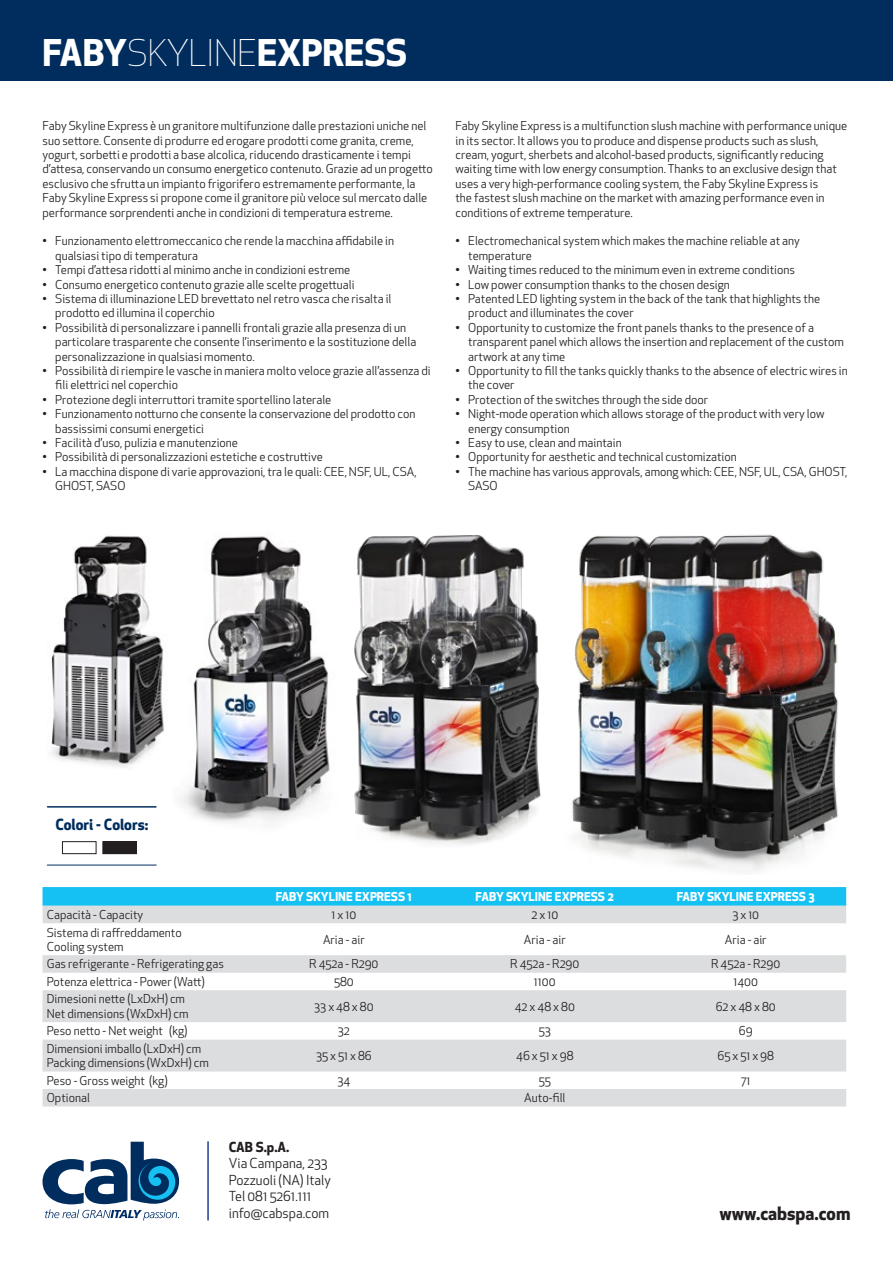
<style>
.page{position:relative;width:893px;height:1263px;background:#fff}
.page>*{position:absolute;margin:0;border:0;box-sizing:border-box;transform-origin:0 0}
.t1{font:700 36px "Apex New";color:#fff}
.t2{font:700 18px "Apex New";color:#231f20}
.t3{font:700 15px "Apex New";color:#002d5e}
.t4{font:13.5px/16.5px "Apex New";color:#231f20}
.t5{font:700 13.5px "Apex New";color:#231f20}
.t6{font:12px/14.4px "Apex New";color:#231f20}
.t7{font:700 12px "Apex New";color:#fff}
.s1{font-weight:300}
</style>
<div class="page">
<img style="left:181px;top:536px;width:144px;height:287px">
<div style="left:0;top:0;width:893px;height:81px;background:#002d5e"></div>
<svg style="left:43px;top:887px;width:803px;height:19px;background:#1ac1f1"></svg>
<svg style="left:43px;top:906px;width:803px;height:200px;fill:#dcdddf"></svg>
<svg style="left:43px;top:1142px;width:136px;height:78px"></svg>
<div style="left:152px;top:1177px;width:9px;height:9px;background:#15c0f2;border-radius:50%"></div>
<hr style="left:207px;top:1141px;width:2px;height:79px;background:#253f8e">
<img style="left:572px;top:534px;width:267px;height:338px">
<hr style="left:48px;top:806px;width:108px;height:2px;background:#002d5e">
<hr style="left:47px;top:865px;width:109px;height:1px;background:#002d5e">
<div style="left:62px;top:841px;width:34px;height:13px;border:1px solid #231f20"></div>
<div style="left:103px;top:842px;width:33px;height:12px;background:#231f20"></div>
<div style="left:102px;top:841px;width:35px;height:13px;border:1px solid #231f20"></div>
<img style="left:51px;top:535px;width:113px;height:233px">
<img style="left:325px;top:535px;width:216px;height:310px">
<h1 class="t1" style="left:43px;top:27px;width:366px">FABY<span class="s1">SKYLINE</span>EXPRESS</h1>
<p class="t6" style="left:43px;top:119px;width:392px">Faby Skyline Express è un granitore multifunzione dalle prestazioni uniche nel suo settore. Consente di produrre ed erogare prodotti come granita, creme, yogurt, sorbetti e prodotti a base alcolica, riducendo drasticamente i tempi d’attesa, conservando un consumo energetico contenuto. Grazie ad un progetto esclusivo che sfrutta un impianto frigorifero estremamente performante, la Faby Skyline Express si propone come il granitore più veloce sul mercato dalle performance sorprendenti anche in condizioni di temperatura estreme.</p>
<p class="t6" style="left:55px;top:234px;width:340px;text-indent:-13px">• Funzionamento elettromeccanico che rende la macchina affidabile in qualsiasi tipo di temperatura</p>
<p class="t6" style="left:43px;top:263px;width:309px">• Tempi d’attesa ridotti al minimo anche in condizioni estreme</p>
<p class="t6" style="left:43px;top:277px;width:314px">• Consumo energetico contenuto grazie alle scelte progettuali</p>
<p class="t6" style="left:55px;top:291px;width:338px;text-indent:-13px">• Sistema di illuminazione LED brevettato nel retro vasca che risalta il prodotto ed illumina il coperchio</p>
<p class="t6" style="left:55px;top:320px;width:363px;text-indent:-13px">• Possibilità di personalizzare i pannelli frontali grazie alla presenza di un particolare trasparente che consente l’inserimento e la sostituzione della personalizzazione in qualsiasi momento.</p>
<p class="t6" style="left:55px;top:363px;width:377px;text-indent:-13px">• Possibilità di riempire le vasche in maniera molto veloce grazie all’assenza di fili elettrici nel coperchio</p>
<p class="t6" style="left:43px;top:392px;width:290px">• Protezione degli interruttori tramite sportellino laterale</p>
<p class="t6" style="left:55px;top:407px;width:362px;text-indent:-13px">• Funzionamento notturno che consente la conservazione del prodotto con bassissimi consumi energetici</p>
<p class="t6" style="left:43px;top:435px;width:197px">• Facilità d’uso, pulizia e manutenzione</p>
<p class="t6" style="left:43px;top:450px;width:282px">• Possibilità di personalizzazioni estetiche e costruttive</p>
<p class="t6" style="left:55px;top:464px;width:363px;text-indent:-13px">• La macchina dispone di varie approvazioni, tra le quali: CEE, NSF, UL, CSA,<br>GHOST, SASO</p>
<p class="t6" style="left:455px;top:119px;width:393px">Faby Skyline Express is a multifunction slush machine with performance unique in its sector. It allows you to produce and dispense products such as slush, cream, yogurt, sherbets and alcohol-based products, significantly reducing waiting time with low energy consumption. Thanks to an exclusive design that uses a very high-performance cooling system, the Faby Skyline Express is<br>the fastest slush machine on the market with amazing performance even in conditions of extreme temperature.</p>
<p class="t6" style="left:468px;top:234px;width:333px;text-indent:-13px">• Electromechanical system which makes the machine reliable at any temperature</p>
<p class="t6" style="left:455px;top:263px;width:341px">• Waiting times reduced to the minimum even in extreme conditions</p>
<p class="t6" style="left:455px;top:277px;width:276px">• Low power consumption thanks to the chosen design</p>
<p class="t6" style="left:468px;top:291px;width:353px;text-indent:-13px">• Patented LED lighting system in the back of the tank that highlights the product and illuminates the cover</p>
<p class="t6" style="left:468px;top:320px;width:377px;text-indent:-13px">• Opportunity to customize the front panels thanks to the presence of a transparent panel which allows the insertion and replacement of the custom artwork at any time</p>
<p class="t6" style="left:468px;top:363px;width:381px;text-indent:-13px">• Opportunity to fill the tanks quickly thanks to the absence of electric wires in the cover</p>
<p class="t6" style="left:455px;top:392px;width:254px">• Protection of the switches through the side door</p>
<p class="t6" style="left:468px;top:407px;width:358px;text-indent:-13px">• Night-mode operation which allows storage of the product with very low energy consumption</p>
<p class="t6" style="left:455px;top:435px;width:168px">• Easy to use, clean and maintain</p>
<p class="t6" style="left:455px;top:450px;width:283px">• Opportunity for aesthetic and technical customization</p>
<p class="t6" style="left:468px;top:464px;width:381px;text-indent:-13px">• The machine has various approvals, among which: CEE, NSF, UL, CSA, GHOST,<br>SASO</p>
<p class="t3" style="left:55px;top:813px;width:94px">Colori - Colors:</p>
<p class="t7" style="left:276px;top:888px;width:138px">FABY SKYLINE EXPRESS 1</p>
<p class="t7" style="left:476px;top:888px;width:140px">FABY SKYLINE EXPRESS 2</p>
<p class="t7" style="left:677px;top:888px;width:140px">FABY SKYLINE EXPRESS 3</p>
<p class="t6" style="left:47px;top:907px;width:98px">Capacità - Capacity</p>
<p class="t6" style="left:332px;top:907px;width:26px">1x 10</p>
<p class="t6" style="left:531px;top:907px;width:28px">2x 10</p>
<p class="t6" style="left:732px;top:907px;width:28px">3x 10</p>
<p class="t6" style="left:47px;top:925px;width:137px">Sistema di raffreddamento<br>Cooling system</p>
<p class="t6" style="left:323px;top:932px;width:43px">Aria - air</p>
<p class="t6" style="left:524px;top:932px;width:43px">Aria - air</p>
<p class="t6" style="left:725px;top:932px;width:43px">Aria - air</p>
<p class="t6" style="left:47px;top:957px;width:179px">Gas refrigerante - Refrigerating gas</p>
<p class="t6" style="left:309px;top:957px;width:71px">R 452a - R290</p>
<p class="t6" style="left:510px;top:957px;width:71px">R 452a - R290</p>
<p class="t6" style="left:711px;top:957px;width:71px">R 452a - R290</p>
<p class="t6" style="left:47px;top:974px;width:160px">Potenza elettrica - Power (Watt)</p>
<p class="t6" style="left:334px;top:974px;width:21px">580</p>
<p class="t6" style="left:534px;top:974px;width:23px">1100</p>
<p class="t6" style="left:733px;top:974px;width:26px">1400</p>
<p class="t6" style="left:47px;top:992px;width:143px">Dimesioni nette (LxDxH) cm<br>Net dimensions (WxDxH) cm</p>
<p class="t6" style="left:314px;top:999px;width:61px">33 x 48 x 80</p>
<p class="t6" style="left:515px;top:999px;width:62px">42 x 48 x 80</p>
<p class="t6" style="left:716px;top:999px;width:62px">62 x 48 x 80</p>
<p class="t6" style="left:47px;top:1024px;width:142px">Peso netto - Net weight (kg)</p>
<p class="t6" style="left:338px;top:1024px;width:13px">32</p>
<p class="t6" style="left:539px;top:1024px;width:14px">53</p>
<p class="t6" style="left:739px;top:1024px;width:15px">69</p>
<p class="t6" style="left:47px;top:1041px;width:163px">Dimensioni imballo (LxDxH) cm<br>Packing dimensions (WxDxH) cm</p>
<p class="t6" style="left:316px;top:1048px;width:57px">35 x 51 x 86</p>
<p class="t6" style="left:516px;top:1048px;width:59px">46 x 51 x 98</p>
<p class="t6" style="left:717px;top:1048px;width:58px">65 x 51 x 98</p>
<p class="t6" style="left:47px;top:1073px;width:122px">Peso - Gross weight (kg)</p>
<p class="t6" style="left:337px;top:1073px;width:14px">34</p>
<p class="t6" style="left:539px;top:1073px;width:13px">55</p>
<p class="t6" style="left:741px;top:1073px;width:11px">71</p>
<p class="t6" style="left:47px;top:1091px;width:45px">Optional</p>
<p class="t6" style="left:524px;top:1091px;width:43px">Auto-fill</p>
<p class="t5" style="left:229px;top:1137px;width:62px">CAB S.p.A.</p>
<p class="t4" style="left:229px;top:1155px;width:104px">Via Campana, 233<br>Pozzuoli (NA) Italy<br>Tel 081 5261.111 info@cabspa.com</p>
<h2 class="t2" style="left:719px;top:1201px;width:132px">www.cabspa.com</h2>
</div>
